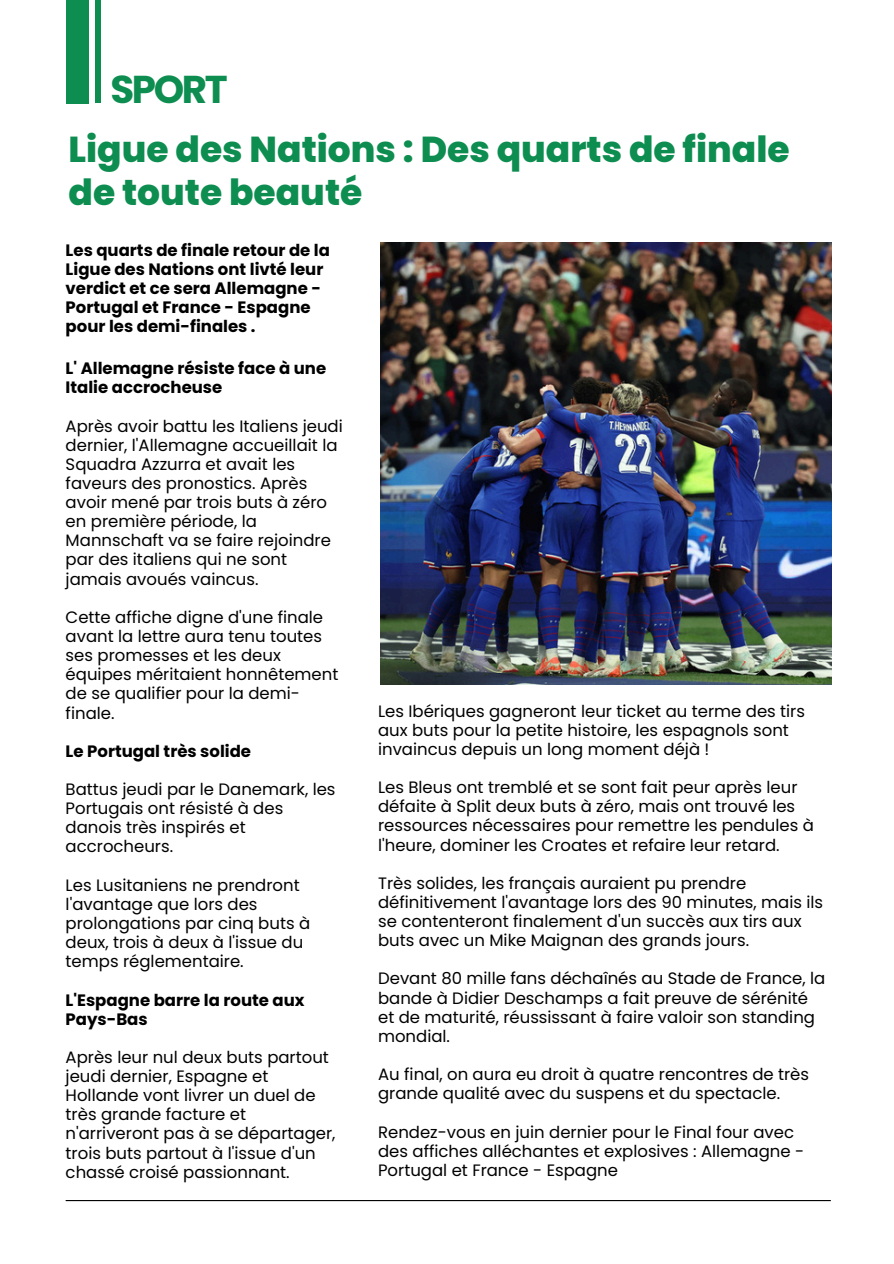
<style>
.page{position:relative;width:894px;height:1264px;background:#fff}
.page>*{position:absolute;margin:0;border:0;box-sizing:border-box;transform-origin:0 0}
.t1{font:700 38.85px "Poppins";letter-spacing:-.06em;color:#0d8d50}
.t2{font:800 36px/42.8px "Poppins";color:#0d8d50}
.t3{font:16.5px/19.2px "Poppins";color:#000}
.t4{font:700 16.5px/19.2px "Poppins";color:#000}
</style>
<div class="page">
<hr style="left:66px;top:1199px;width:764px;height:2px;background:#000">
<div style="left:67px;top:0;width:22px;height:104px;background:#0d8d50"></div>
<hr style="left:96px;top:0;width:4px;height:102px;background:#0d8d50">
<img style="left:381px;top:242px;width:450px;height:442px">
<p class="t1" style="left:110px;top:62px;width:119px">SPORT</p>
<p class="t2" style="left:68px;top:128px;width:722px">Ligue des Nations : Des quarts de finale de toute beauté</p>
<p class="t4" style="left:66px;top:240px;width:266px">Les quarts de finale retour de la<br>Ligue des Nations ont livté leur verdict et ce sera Allemagne -<br>Portugal et France - Espagne pour les demi-finales .</p>
<h1 class="t4" style="left:66px;top:359px;width:262px">L' Allemagne résiste face à une<br>Italie accrocheuse</h1>
<h2 class="t3" style="left:66px;top:416px;width:278px">Après avoir battu les Italiens jeudi dernier, l'Allemagne accueillait la<br>Squadra Azzurra et avait les faveurs des pronostics. Après avoir mené par trois buts à zéro en première période, la<br>Mannschaft va se faire rejoindre par des italiens qui ne sont jamais avoués vaincus.</h2>
<h3 class="t3" style="left:66px;top:607px;width:274px">Cette affiche digne d'une finale avant la lettre aura tenu toutes ses promesses et les deux équipes méritaient honnêtement de se qualifier pour la demi&shy;finale.</h3>
<p class="t4" style="left:66px;top:741px;width:187px">Le Portugal très solide</p>
<h3 class="t3" style="left:66px;top:779px;width:271px">Battus jeudi par le Danemark, les<br>Portugais ont résisté à des danois très inspirés et accrocheurs.</h3>
<p class="t3" style="left:66px;top:875px;width:246px">Les Lusitaniens ne prendront l'avantage que lors des prolongations par cinq buts à deux, trois à deux à l'issue du temps réglementaire.</p>
<p class="t4" style="left:66px;top:990px;width:240px">L'Espagne barre la route aux<br>Pays-Bas</p>
<h3 class="t3" style="left:66px;top:1047px;width:271px">Après leur nul deux buts partout jeudi dernier, Espagne et<br>Hollande vont livrer un duel de très grande facture et n'arriveront pas à se départager, trois buts partout à l'issue d'un chassé croisé passionnant.</h3>
<h3 class="t3" style="left:378px;top:701px;width:428px">Les Ibériques gagneront leur ticket au terme des tirs aux buts pour la petite histoire, les espagnols sont invaincus depuis un long moment déjà !</h3>
<p class="t3" style="left:378px;top:777px;width:437px">Les Bleus ont tremblé et se sont fait peur après leur défaite à Split deux buts à zéro, mais ont trouvé les ressources nécessaires pour remettre les pendules à l'heure, dominer les Croates et refaire leur retard.</p>
<p class="t3" style="left:378px;top:873px;width:446px">Très solides, les français auraient pu prendre définitivement l'avantage lors des 90 minutes, mais ils se contenteront finalement d'un succès aux tirs aux buts avec un Mike Maignan des grands jours.</p>
<p class="t3" style="left:378px;top:969px;width:448px">Devant 80 mille fans déchaînés au Stade de France, la bande à Didier Deschamps a fait preuve de sérénité et de maturité, réussissant à faire valoir son standing mondial.</p>
<p class="t3" style="left:378px;top:1064px;width:432px">Au final, on aura eu droit à quatre rencontres de très grande qualité avec du suspens et du spectacle.</p>
<p class="t3" style="left:378px;top:1122px;width:427px">Rendez-vous en juin dernier pour le Final four avec des affiches alléchantes et explosives : Allemagne -<br>Portugal et France - Espagne</p>
</div>
